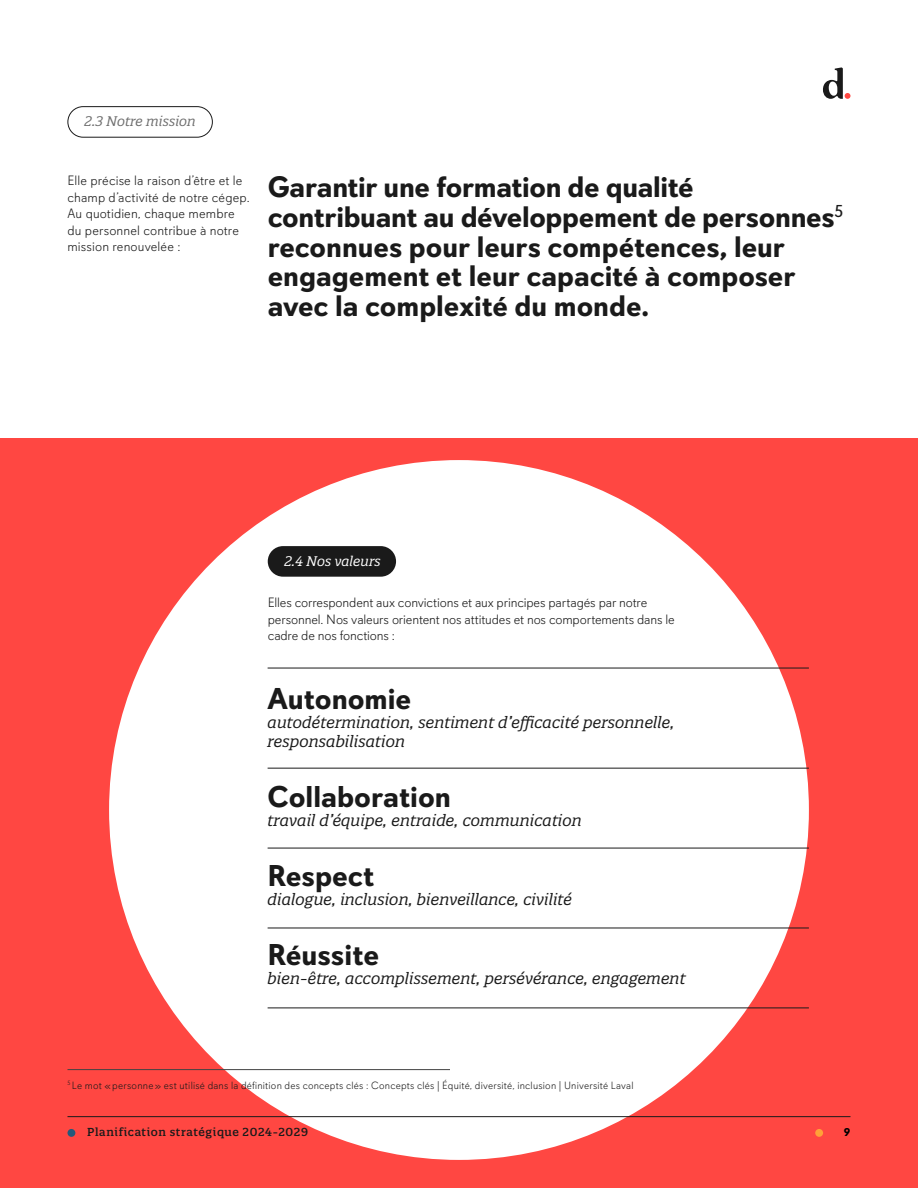
<style>
.page{position:relative;width:918px;height:1188px;background:#fff}
.page>*{position:absolute;margin:0;border:0;box-sizing:border-box;transform-origin:0 0}
.t1{font:700 30px "Davis Sans";color:#1a1a1a}
.t2{font:700 29.55px/29.5px "Davis Sans";letter-spacing:-.005em;color:#1a1a1a}
.t3{font:italic 15.75px/19.4px "Quatro Slab";color:#1a1a1a}
.t4{font:300 13.5px/16.5px "Davis Sans";letter-spacing:-.005em;color:#1a1a1a}
.t5{font:italic 13.5px "Quatro Slab";color:#6e6e6e}
.t6{font:italic 13.5px "Quatro Slab";color:#fff}
.t7{font:500 11.25px "Quatro Slab";letter-spacing:.055em;color:#1a1a1a}
.t8{font:700 11.25px "Davis Sans";color:#000}
.t9{font:300 10.5px "Davis Sans";letter-spacing:.02em;color:#1a1a1a}
</style>
<div class="page">
<svg style="left:823px;top:67px;width:27px;height:32px"></svg>
<div style="left:0;top:438px;width:918px;height:750px;background:#ff4742"></div>
<div style="left:109px;top:460px;width:700px;height:700px;background:#fff;border-radius:50%"></div>
<div style="left:67px;top:106px;width:146px;height:32px;border:1px solid #1a1a1a;border-radius:15px"></div>
<hr style="left:268px;top:768px;width:541px;height:1px;background:#1a1a1a">
<hr style="left:268px;top:848px;width:541px;height:1px;background:#1a1a1a">
<hr style="left:268px;top:928px;width:541px;height:1px;background:#1a1a1a">
<hr style="left:268px;top:1008px;width:541px;height:1px;background:#1a1a1a">
<hr style="left:268px;top:668px;width:541px;height:1px;background:#1a1a1a">
<hr style="left:68px;top:1069px;width:382px;height:1px;background:#434343">
<div style="left:268px;top:546px;width:128px;height:31px;background:#1a1a1a;border-radius:15px"></div>
<div style="left:68px;top:1129px;width:7px;height:8px;background:#24597a;border-radius:50%"></div>
<div style="left:815px;top:1129px;width:8px;height:8px;background:#ffa138;border-radius:50%"></div>
<hr style="left:68px;top:1116px;width:782px;height:1px;background:#1a1a1a">
<p class="t5" style="left:85px;top:113px;width:113px">2.3 Notre mission</p>
<p class="t4" style="left:68px;top:173px;width:184px">Elle précise la raison d’être et le champ d’activité de notre cégep.<br>Au quotidien, chaque membre du personnel contribue à notre mission renouvelée :</p>
<h2 class="t2" style="left:268px;top:173px;width:577px">Garantir une formation de qualité contribuant au développement de personnes<sup>5 </sup>reconnues pour leurs compétences, leur engagement et leur capacité à composer avec la complexité du monde.</h2>
<p class="t6" style="left:284px;top:553px;width:98px">2.4 Nos valeurs</p>
<p class="t4" style="left:268px;top:594px;width:409px">Elles correspondent aux convictions et aux principes partagés par notre personnel. Nos valeurs orientent nos attitudes et nos comportements dans le cadre de nos fonctions :</p>
<h1 class="t1" style="left:268px;top:680px;width:145px">Autonomie</h1>
<p class="t3" style="left:268px;top:712px;width:409px">autodétermination, sentiment d’efficacité personnelle, responsabilisation</p>
<h1 class="t1" style="left:268px;top:779px;width:185px">Collaboration</h1>
<p class="t3" style="left:268px;top:811px;width:316px">travail d’équipe, entraide, communication</p>
<h1 class="t1" style="left:268px;top:858px;width:108px">Respect</h1>
<p class="t3" style="left:268px;top:890px;width:306px">dialogue, inclusion, bienveillance, civilité</p>
<h1 class="t1" style="left:268px;top:937px;width:113px">Réussite</h1>
<p class="t3" style="left:268px;top:969px;width:420px">bien-être, accomplissement, persévérance, engagement</p>
<p class="t9" style="left:68px;top:1079px;width:568px"><sup>5</sup> Le mot «personne» est utilisé dans la définition des concepts clés : Concepts clés | Équité, diversité, inclusion | Université Laval</p>
<p class="t7" style="left:87px;top:1125px;width:222px">Planification stratégique 2024-2029</p>
<p class="t8" style="left:844px;top:1126px;width:8px">9</p>
</div>
